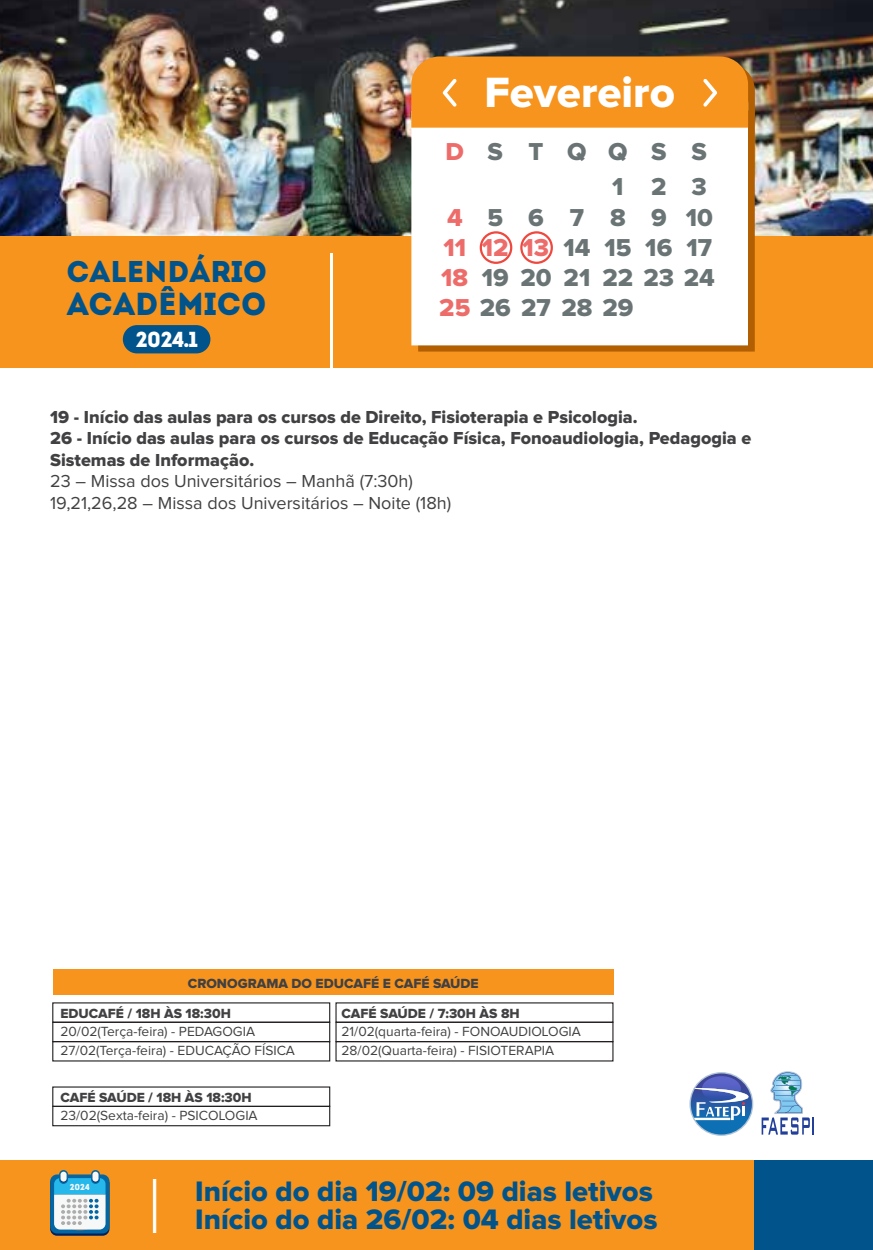
<style>
.page{position:relative;width:873px;height:1250px;background:#fff}
.page>*{position:absolute;margin:0;border:0;box-sizing:border-box;transform-origin:0 0}
.t1{font:43.88px "Proxima Nova Extrabld";color:#fff}
.t2{font:31.72px "Intro";color:#00548b}
.t3{font:29.93px "Intro";color:#00548b}
.t4{font:29.25px/27.4px "Proxima Nova Extrabld";color:#00548b}
.t5{font:25.43px/29.9px "Proxima Nova Extrabld";color:#6a7475}
.t6{font:25.43px/35.1px "Proxima Nova Extrabld";letter-spacing:.935em;color:#6a7475}
.t7{font:25.43px "Proxima Nova Extrabld";color:#ed6c6a}
.t8{font:21.82px "Intro";color:#fff}
.t9{font:18px/21.6px "Proxima Nova Extrabld";color:#414042}
.t10{font:18px/21.6px "Proxima Nova";color:#414042}
.t11{font:13.72px/19.1px "Proxima Nova";color:#414042}
.t12{font:13.72px/29.7px "Proxima Nova Extrabld";color:#414042}
.t13{font:8.78px "Intro";color:#f7f8f8}
.s1{color:#ed6c6a}
</style>
<div class="page">
<img style="left:0;top:0;width:872px;height:236px">
<div style="left:0;top:236px;width:872px;height:131px;background:#f7941d"></div>
<svg style="left:418px;top:63px;width:336px;height:288px;background:#b86d1b"></svg>
<div style="left:123px;top:325px;width:87px;height:28px;background:#00548b;border-radius:14px"></div>
<hr style="left:330px;top:253px;width:3px;height:120px;background:#fff">
<div style="left:411px;top:128px;width:336px;height:217px;background:#fff"></div>
<div style="left:411px;top:56px;width:336px;height:72px;background:#f7941d"></div>
<div style="left:479px;top:231px;width:33px;height:33px;border:2px solid #ef483e;border-radius:50%"></div>
<div style="left:520px;top:231px;width:32px;height:33px;border:2px solid #ef483e;border-radius:50%"></div>
<div style="left:0;top:1160px;width:872px;height:89px;background:#f7941d"></div>
<div style="left:754px;top:1160px;width:118px;height:89px;background:#00548b"></div>
<svg style="left:50px;top:1176px;width:59px;height:59px"></svg>
<svg style="left:50px;top:1174px;width:59px;height:59px"></svg>
<svg style="left:59px;top:1169px;width:9px;height:14px"></svg>
<div style="left:60px;top:1171px;width:7px;height:10px;background:#f7f8f8;border-radius:3px"></div>
<svg style="left:91px;top:1169px;width:9px;height:14px"></svg>
<div style="left:92px;top:1171px;width:7px;height:10px;background:#f7f8f8;border-radius:3px"></div>
<svg style="left:54px;top:1178px;width:51px;height:51px;background:#a3d2e5"></svg>
<div style="left:153px;top:1179px;width:3px;height:53px;background:#fff;border:1px solid #fff"></div>
<svg style="left:690px;top:1073px;width:61px;height:61px"></svg>
<svg style="left:701px;top:1076px;width:39px;height:25px"></svg>
<svg style="left:761px;top:1071px;width:52px;height:63px"></svg>
<div style="left:53px;top:969px;width:560px;height:26px;background:#f7941d"></div>
<div style="left:335px;top:1021px;width:278px;height:21px;border:1px solid #231f20"></div>
<div style="left:335px;top:1041px;width:278px;height:20px;border:1px solid #231f20"></div>
<div style="left:52px;top:1021px;width:278px;height:21px;border:1px solid #231f20"></div>
<div style="left:52px;top:1041px;width:278px;height:20px;border:1px solid #231f20"></div>
<div style="left:52px;top:1105px;width:278px;height:21px;border:1px solid #231f20"></div>
<h1 class="t1" style="left:484px;top:68px;width:192px">Fevereiro</h1>
<h3 class="t6" style="left:651px;top:134px;width:57px;text-indent:-205px"><span class="s1">D</span>STQQSS<br>2</h3>
<h3 class="t5" style="left:691px;top:172px;width:17px">3</h3>
<h3 class="t5" style="left:612px;top:172px;width:13px">1</h3>
<h3 class="t3" style="left:66px;top:253px;width:202px">CALENDÁRIO</h3>
<h2 class="t2" style="left:67px;top:284px;width:201px">ACADÊMICO</h2>
<h3 class="t8" style="left:136px;top:326px;width:63px">2024.1</h3>
<h3 class="t5" style="left:447px;top:203px;width:180px"><span class="s1">4</span>5678</h3>
<h3 class="t5" style="left:650px;top:203px;width:63px">9 10</h3>
<h3 class="t7" style="left:443px;top:233px;width:107px">11 12 13</h3>
<h3 class="t5" style="left:604px;top:233px;width:69px">15 16</h3>
<h3 class="t5" style="left:563px;top:233px;width:28px">14</h3>
<h3 class="t5" style="left:686px;top:233px;width:27px">17</h3>
<h3 class="t5" style="left:439px;top:263px;width:196px"><span class="s1">18</span> 19 20 21<br><span class="s1">25</span> 26 27 28 29</h3>
<h3 class="t5" style="left:602px;top:263px;width:114px">22 23 24</h3>
<h3 class="t9" style="left:50px;top:406px;width:702px">19 - Início das aulas para os cursos de Direito, Fisioterapia e Psicologia.<br>26 - Início das aulas para os cursos de Educação Física, Fonoaudiologia, Pedagogia e<br>Sistemas de Informação.</h3>
<h3 class="t10" style="left:50px;top:471px;width:402px">23 – Missa dos Universitários – Manhã (7:30h)<br>19,21,26,28 – Missa dos Universitários – Noite (18h)</h3>
<p class="t12" style="left:60px;top:968px;width:419px;text-indent:127px">CRONOGRAMA DO EDUCAFÉ E CAFÉ SAÚDE<br>EDUCAFÉ / 18H ÀS 18:30H</p>
<p class="t11" style="left:60px;top:1022px;width:236px">20/02(Terça-feira) - PEDAGOGIA<br>27/02(Terça-feira) - EDUCAÇÃO FÍSICA</p>
<p class="t12" style="left:341px;top:998px;width:180px">CAFÉ SAÚDE / 7:30H ÀS 8H</p>
<p class="t11" style="left:341px;top:1022px;width:241px">21/02(quarta-feira) - FONOAUDIOLOGIA<br>28/02(Quarta-feira) - FISIOTERAPIA</p>
<p class="t12" style="left:60px;top:1082px;width:193px">CAFÉ SAÚDE / 18H ÀS 18:30H</p>
<p class="t11" style="left:60px;top:1106px;width:199px">23/02(Sexta-feira) - PSICOLOGIA</p>
<p class="t13" style="left:70px;top:1181px;width:21px">2024</p>
<h3 class="t4" style="left:195px;top:1178px;width:463px">Início do dia 19/02: 09 dias letivos<br>Início do dia 26/02: 04 dias letivos</h3>
</div>
